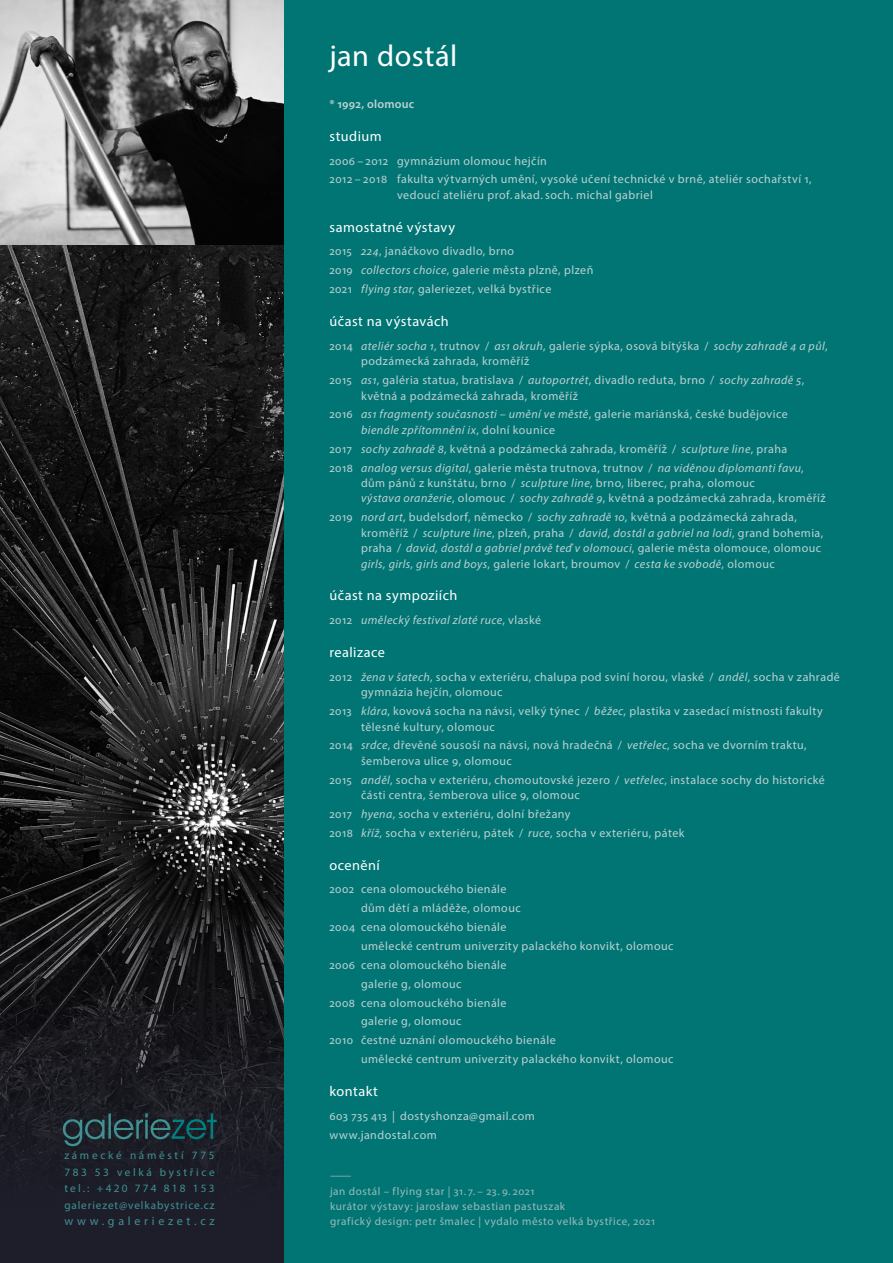
<style>
.page{position:relative;width:893px;height:1263px;background:#007574}
.page>*{position:absolute;margin:0;border:0;box-sizing:border-box;transform-origin:0 0}
.t1{font:30.3px "Myriad Pro";letter-spacing:.01em;color:#fff}
.t2{font:14.25px "Myriad Pro";letter-spacing:.035em;color:#fff}
.t3{font:12px/15.5px "Myriad Pro";letter-spacing:.04em;color:#bed1d2}
.t4{font:italic 12px/15.5px "Myriad Pro";letter-spacing:.035em;color:#bed1d2}
.t5{font:12px "Myriad Pro";letter-spacing:.31em;color:#3f9193}
.t6{font:600 12px "Myriad Pro";letter-spacing:.02em;color:#bed1d2}
.t7{font:11.25px/15.3px "Myriad Pro";letter-spacing:.05em;color:#9ababc}
.t8{font:11.25px/16.5px "Myriad Pro";letter-spacing:.08em;color:#3f9193;text-align:justify}
.s1{font-style:italic}
.s2{font-style:normal}
</style>
<div class="page">
<img style="left:0;top:0;width:284px;height:789px">
<svg style="left:0;top:789px;width:284px;height:474px;background:#1f2024"></svg>
<svg style="left:63px;top:1113px;width:154px;height:33px;background:#20373d"></svg>
<p class="t8" style="left:64px;top:1147px;width:152px">zámecké náměstí 775<br>783 53 velká bystřice tel.: +420 774 818 153 galeriezet@velkabystrice.cz</p>
<p class="t5" style="left:64px;top:1214px;width:152px">www.galeriezet.cz</p>
<h1 class="t1" style="left:330px;top:37px;width:129px">jan dostál</h1>
<p class="t6" style="left:330px;top:96px;width:86px">* 1992, olomouc</p>
<p class="t2" style="left:330px;top:127px;width:54px">studium</p>
<p class="t3" style="left:330px;top:151px;width:483px;line-height:18.9px">2006 – 2012 gymnázium olomouc hejčín<br>2012 – 2018 fakulta výtvarných umění, vysoké učení technické v brně, ateliér sochařství 1,</p>
<p class="t3" style="left:397px;top:187px;width:257px">vedoucí ateliéru prof. akad.soch. michal gabriel</p>
<p class="t2" style="left:330px;top:218px;width:127px">samostatné výstavy</p>
<p class="t3" style="left:330px;top:242px;width:265px;line-height:18.9px">2015 <span class="s1">224</span>, janáčkovo divadlo, brno<br>2019 <span class="s1">collectors choice</span>, galerie města plzně, plzeň<br>2021 <span class="s1">flying star</span>, galeriezet, velká bystřice</p>
<p class="t2" style="left:330px;top:312px;width:121px">účast na výstavách</p>
<p class="t3" style="left:361px;top:338px;width:468px;text-indent:-31px">2014 <span class="s1">ateliér socha 1</span>, trutnov / <span class="s1">as1 okruh</span>, galerie sýpka, osová bítýška / <span class="s1">sochy zahradě 4 a půl</span>, podzámecká zahrada, kroměříž</p>
<p class="t3" style="left:361px;top:372px;width:445px;text-indent:-31px">2015 <span class="s1">as1</span>, galéria statua, bratislava / <span class="s1">autoportrét</span>, divadlo reduta, brno / <span class="s1">sochy zahradě 5</span>, květná a podzámecká zahrada, kroměříž</p>
<p class="t4" style="left:361px;top:406px;width:428px;text-indent:-32px"><span class="s2">2016</span> as1 fragmenty současnosti – umění ve městě<span class="s2">, galerie mariánská, české budějovice </span>bienále zpřítomnění ix<span class="s2">, dolní kounice</span></p>
<p class="t3" style="left:330px;top:439px;width:476px;line-height:18.9px">2017 <span class="s1">sochy zahradě 8</span>, květná a podzámecká zahrada, kroměříž / <span class="s1">sculpture line</span>, praha<br>2018 <span class="s1">analog versus digital</span>, galerie města trutnova, trutnov / <span class="s1">na viděnou diplomanti favu</span>,</p>
<p class="t3" style="left:361px;top:475px;width:466px">dům pánů z kunštátu, brno / <span class="s1">sculpture line</span>, brno, liberec, praha, olomouc<br><span class="s1">výstava oranžerie</span>, olomouc / <span class="s1">sochy zahradě 9</span>, květná a podzámecká zahrada, kroměříž</p>
<p class="t3" style="left:361px;top:509px;width:464px;text-indent:-31px">2019 <span class="s1">nord art</span>, budelsdorf, německo / <span class="s1">sochy zahradě 10</span>, květná a podzámecká zahrada, kroměříž / <span class="s1">sculpture line</span>, plzeň, praha / <span class="s1">david, dostál a gabriel na lodi</span>, grand bohemia, praha / <span class="s1">david, dostál a gabriel právě teď v olomouci</span>, galerie města olomouce, olomouc <span class="s1">girls, girls, girls and boys</span>, galerie lokart, broumov / <span class="s1">cesta ke svobodě</span>, olomouc</p>
<p class="t2" style="left:330px;top:587px;width:129px">účast na sympoziích</p>
<p class="t4" style="left:330px;top:612px;width:213px"><span class="s2">2012</span> umělecký festival zlaté ruce<span class="s2">, vlaské</span></p>
<p class="t2" style="left:330px;top:643px;width:57px">realizace</p>
<p class="t3" style="left:361px;top:669px;width:480px;text-indent:-32px">2012 <span class="s1">žena v šatech</span>, socha v exteriéru, chalupa pod sviní horou, vlaské / <span class="s1">anděl</span>, socha v zahradě gymnázia hejčín, olomouc</p>
<p class="t3" style="left:361px;top:703px;width:463px;text-indent:-31px">2013 <span class="s1">klára</span>, kovová socha na návsi, velký týnec / <span class="s1">běžec</span>, plastika v zasedací místnosti fakulty tělesné kultury, olomouc</p>
<p class="t3" style="left:361px;top:737px;width:447px;text-indent:-31px">2014 <span class="s1">srdce</span>, dřevěné sousoší na návsi, nová hradečná / <span class="s1">vetřelec</span>, socha ve dvorním traktu, šemberova ulice 9, olomouc</p>
<p class="t3" style="left:361px;top:772px;width:465px;text-indent:-31px">2015 <span class="s1">anděl</span>, socha v exteriéru, chomoutovské jezero / <span class="s1">vetřelec</span>, instalace sochy do historické části centra, šemberova ulice 9, olomouc</p>
<p class="t3" style="left:330px;top:804px;width:357px;line-height:18.9px">2017 <span class="s1">hyena</span>, socha v exteriéru, dolní břežany<br>2018 <span class="s1">kříž</span>, socha v exteriéru, pátek / <span class="s1">ruce</span>, socha v exteriéru, pátek</p>
<p class="t2" style="left:330px;top:856px;width:52px">ocenění</p>
<p class="t3" style="left:330px;top:881px;width:179px">2002 cena olomouckého bienále</p>
<p class="t3" style="left:361px;top:900px;width:161px">dům dětí a mláděže, olomouc</p>
<p class="t3" style="left:330px;top:919px;width:179px">2004 cena olomouckého bienále</p>
<p class="t3" style="left:361px;top:938px;width:314px">umělecké centrum univerzity palackého konvikt, olomouc</p>
<p class="t3" style="left:330px;top:957px;width:179px">2006 cena olomouckého bienále</p>
<p class="t3" style="left:361px;top:976px;width:102px">galerie g, olomouc</p>
<p class="t3" style="left:330px;top:994px;width:179px">2008 cena olomouckého bienále</p>
<p class="t3" style="left:361px;top:1013px;width:102px">galerie g, olomouc</p>
<p class="t3" style="left:330px;top:1032px;width:228px">2010 čestné uznání olomouckého bienále</p>
<p class="t3" style="left:361px;top:1051px;width:314px">umělecké centrum univerzity palackého konvikt, olomouc</p>
<p class="t2" style="left:330px;top:1082px;width:50px">kontakt</p>
<p class="t3" style="left:330px;top:1106px;width:207px;line-height:18.9px">603 735 413 | dostyshonza@gmail.com www.jandostal.com</p>
<p class="t7" style="left:330px;top:1168px;width:327px">——<br>jan dostál – flying star | 31. 7. – 23. 9. 2021<br>kurátor výstavy: jarosław sebastian pastuszak<br>grafický design: petr šmalec | vydalo město velká bystřice, 2021</p>
</div>
